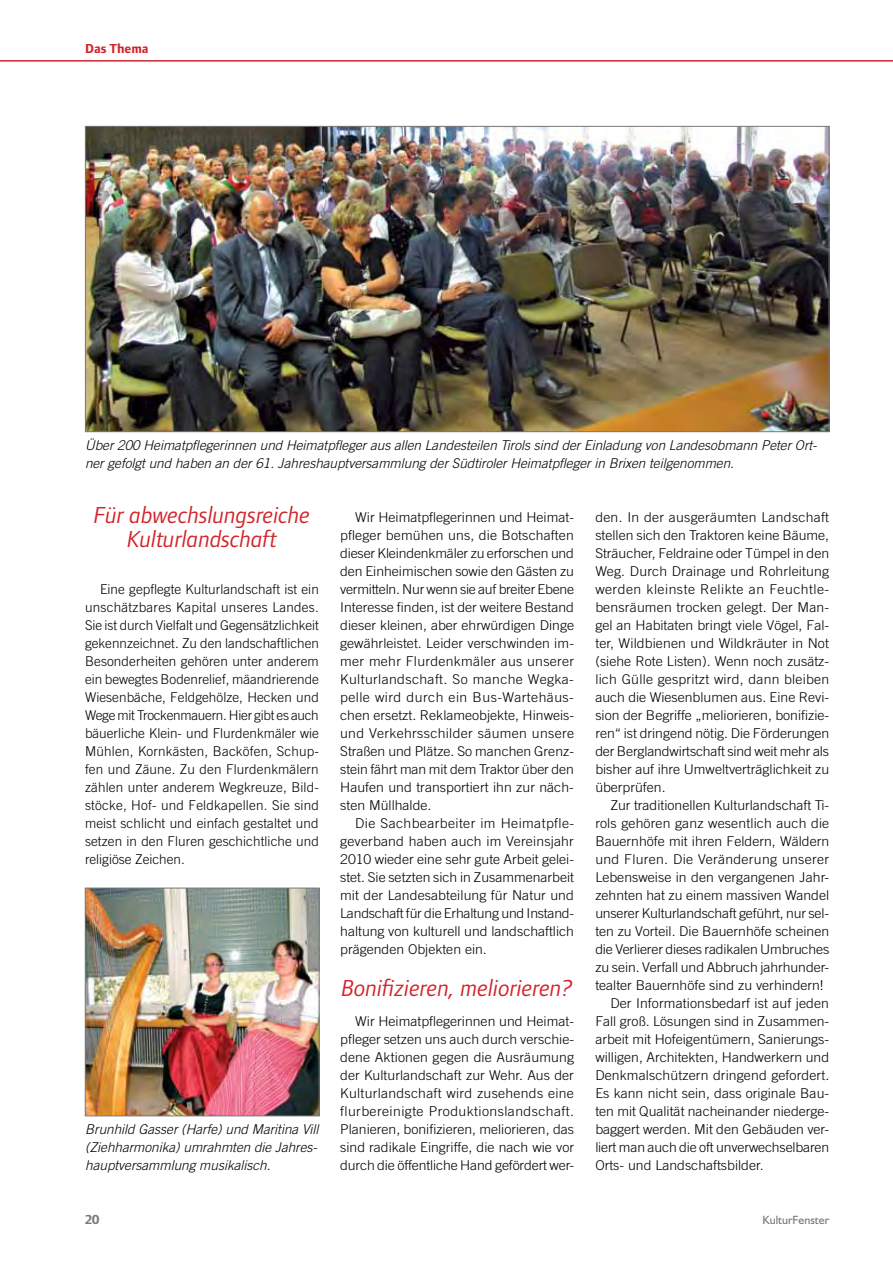
<style>
.page{position:relative;width:893px;height:1263px;background:#fff}
.page>*{position:absolute;margin:0;border:0;box-sizing:border-box;transform-origin:0 0}
.t1{font:italic 24px/24px "Foundry Form Sans";color:#d2232a;text-align:center}
.t2{font:300 13.5px/18px "Trade Gothic";color:#000;text-align:justify;scale:1.04 1}
.t3{font:300 13.5px/18px "Trade Gothic";color:#000;text-align:justify}
.t4{font:italic 300 13.5px/18px "Trade Gothic";color:#000}
.t5{font:300 13.5px "Trade Gothic";letter-spacing:.02em;color:#000;scale:1.04 1}
.t6{font:700 13.5px "Foundry Form Sans";color:#d2232a}
.t7{font:700 13.5px "Foundry Form Sans";color:#77787b}
.t8{font:12px "Humanist 521 BT";color:#77787b}
</style>
<div class="page">
<hr style="left:0;top:60px;width:893px;height:2px;background:#d2232a">
<img style="left:87px;top:128px;width:740px;height:302px">
<img style="left:87px;top:890px;width:230px;height:224px">
<div style="left:85px;top:888px;width:234px;height:228px;border:1px solid #77787b"></div>
<p class="t6" style="left:85px;top:41px;width:65px">Das Thema</p>
<p class="t4" style="left:85px;top:436px;width:733px">Über 200 Heimatpflegerinnen und Heimatpfleger aus allen Landesteilen Tirols sind der Einladung von Landesobmann Peter Ort&shy;ner gefolgt und haben an der 61. Jahreshauptversammlung der Südtiroler Heimatpfleger in Brixen teilgenommen.</p>
<h1 class="t1" style="left:94px;top:503px;width:218px">Für abwechslungsreiche<br>Kulturlandschaft</h1>
<p class="t3" style="left:85px;top:580px;width:235px;text-indent:15px">Eine gepflegte Kulturlandschaft ist ein unschätzbares Kapital unseres Landes.<br>Sie ist durch Vielfalt und Gegensätzlichkeit gekennzeichnet. Zu den landschaftlichen Besonderheiten gehören unter anderem ein bewegtes Bodenrelief, mäandrierende Wiesenbäche, Feldgehölze, Hecken und Wege mit Trockenmauern. Hier gibt es auch bäuerliche Klein- und Flurdenkmäler wie Mühlen, Kornkästen, Backöfen, Schup&shy;fen und Zäune. Zu den Flurdenkmälern zählen unter anderem Wegkreuze, Bild&shy;stöcke, Hof- und Feldkapellen. Sie sind meist schlicht und einfach gestaltet und setzen in den Fluren geschichtliche und religiöse Zeichen.</p>
<p class="t4" style="left:85px;top:1120px;width:235px;text-align:justify">Brunhild Gasser (Harfe) und Maritina Vill (Ziehharmonika) umrahmten die Jahres&shy;hauptversammlung musikalisch.</p>
<p class="t2" style="left:340px;top:508px;width:226px;text-indent:15px">Wir Heimatpflegerinnen und Heimat&shy;pfleger bemühen uns, die Botschaften dieser Kleindenkmäler zu erforschen und den Einheimischen sowie den Gästen zu vermitteln. Nur wenn sie auf breiter Ebene Interesse finden, ist der weitere Bestand dieser kleinen, aber ehrwürdigen Dinge gewährleistet. Leider verschwinden im&shy;mer mehr Flurdenkmäler aus unserer Kulturlandschaft. So manche Wegka&shy;pelle wird durch ein Bus-Wartehäus&shy;chen ersetzt. Reklameobjekte, Hinweis&shy;und Verkehrsschilder säumen unsere Straßen und Plätze. So manchen Grenz&shy;stein fährt man mit dem Traktor über den Haufen und transportiert ihn zur näch&shy;sten Müllhalde.</p>
<p class="t2" style="left:340px;top:814px;width:227px;text-indent:15px">Die Sachbearbeiter im Heimatpfle&shy;geverband haben auch im Vereinsjahr 2010 wieder eine sehr gute Arbeit gelei&shy;stet. Sie setzten sich in Zusammenarbeit mit der Landesabteilung für Natur und Landschaft für die Erhaltung und Instand&shy;haltung von kulturell und landschaftlich prägenden Objekten ein.</p>
<h1 class="t1" style="left:341px;top:976px;width:233px">Bonifizieren, meliorieren?</h1>
<p class="t2" style="left:340px;top:1012px;width:226px;text-indent:15px">Wir Heimatpflegerinnen und Heimat&shy;pfleger setzen uns auch durch verschie&shy;dene Aktionen gegen die Ausräumung der Kulturlandschaft zur Wehr. Aus der Kulturlandschaft wird zusehends eine flurbereinigte Produktionslandschaft.<br>Planieren, bonifizieren, meliorieren, das sind radikale Eingriffe, die nach wie vor durch die öffentliche Hand gefördert wer-</p>
<p class="t2" style="left:595px;top:508px;width:226px">den. In der ausgeräumten Landschaft stellen sich den Traktoren keine Bäume, Sträucher, Feldraine oder Tümpel in den Weg. Durch Drainage und Rohrleitung werden kleinste Relikte an Feuchtle&shy;bensräumen trocken gelegt. Der Man&shy;gel an Habitaten bringt viele Vögel, Fal&shy;ter, Wildbienen und Wildkräuter in Not (siehe Rote Listen). Wenn noch zusätz&shy;lich Gülle gespritzt wird, dann bleiben auch die Wiesenblumen aus. Eine Revi&shy;sion der Begriffe „meliorieren, bonifizie&shy;ren“ ist dringend nötig. Die Förderungen der Berglandwirtschaft sind weit mehr als bisher auf ihre Umweltverträglichkeit zu überprüfen.</p>
<p class="t2" style="left:610px;top:796px;width:212px">Zur traditionellen Kulturlandschaft Ti-</p>
<p class="t2" style="left:595px;top:814px;width:226px">rols gehören ganz wesentlich auch die</p>
<p class="t2" style="left:595px;top:832px;width:226px">Bauernhöfe mit ihren Feldern, Wäldern</p>
<p class="t5" style="left:595px;top:851px;width:226px">und Fluren. Die Veränderung unserer</p>
<p class="t2" style="left:595px;top:868px;width:226px">Lebensweise in den vergangenen Jahr-</p>
<p class="t2" style="left:595px;top:886px;width:226px">zehnten hat zu einem massiven Wandel</p>
<p class="t2" style="left:595px;top:904px;width:226px">unserer Kulturlandschaft geführt, nur sel-</p>
<p class="t2" style="left:595px;top:922px;width:226px">ten zu Vorteil. Die Bauernhöfe scheinen</p>
<p class="t2" style="left:595px;top:940px;width:226px">die Verlierer dieses radikalen Umbruches</p>
<p class="t2" style="left:595px;top:958px;width:226px">zu sein. Verfall und Abbruch jahrhunder-</p>
<p class="t2" style="left:595px;top:976px;width:221px">tealter Bauernhöfe sind zu verhindern!</p>
<p class="t2" style="left:610px;top:994px;width:212px">Der Informationsbedarf ist auf jeden</p>
<p class="t2" style="left:595px;top:1012px;width:226px">Fall groß. Lösungen sind in Zusammen-</p>
<p class="t2" style="left:595px;top:1030px;width:226px">arbeit mit Hofeigentümern, Sanierungs-</p>
<p class="t2" style="left:595px;top:1048px;width:226px">willigen, Architekten, Handwerkern und</p>
<p class="t2" style="left:595px;top:1066px;width:226px">Denkmalschützern dringend gefordert.</p>
<p class="t2" style="left:595px;top:1084px;width:226px">Es kann nicht sein, dass originale Bau-</p>
<p class="t2" style="left:595px;top:1102px;width:226px">ten mit Qualität nacheinander niederge-</p>
<p class="t2" style="left:595px;top:1120px;width:226px">baggert werden. Mit den Gebäuden ver-</p>
<p class="t2" style="left:595px;top:1138px;width:226px">liert man auch die oft unverwechselbaren</p>
<p class="t2" style="left:595px;top:1156px;width:163px">Orts- und Landschaftsbilder.</p>
<p class="t7" style="left:85px;top:1212px;width:16px">20</p>
<p class="t8" style="left:763px;top:1212px;width:68px">KulturFenster</p>
</div>
